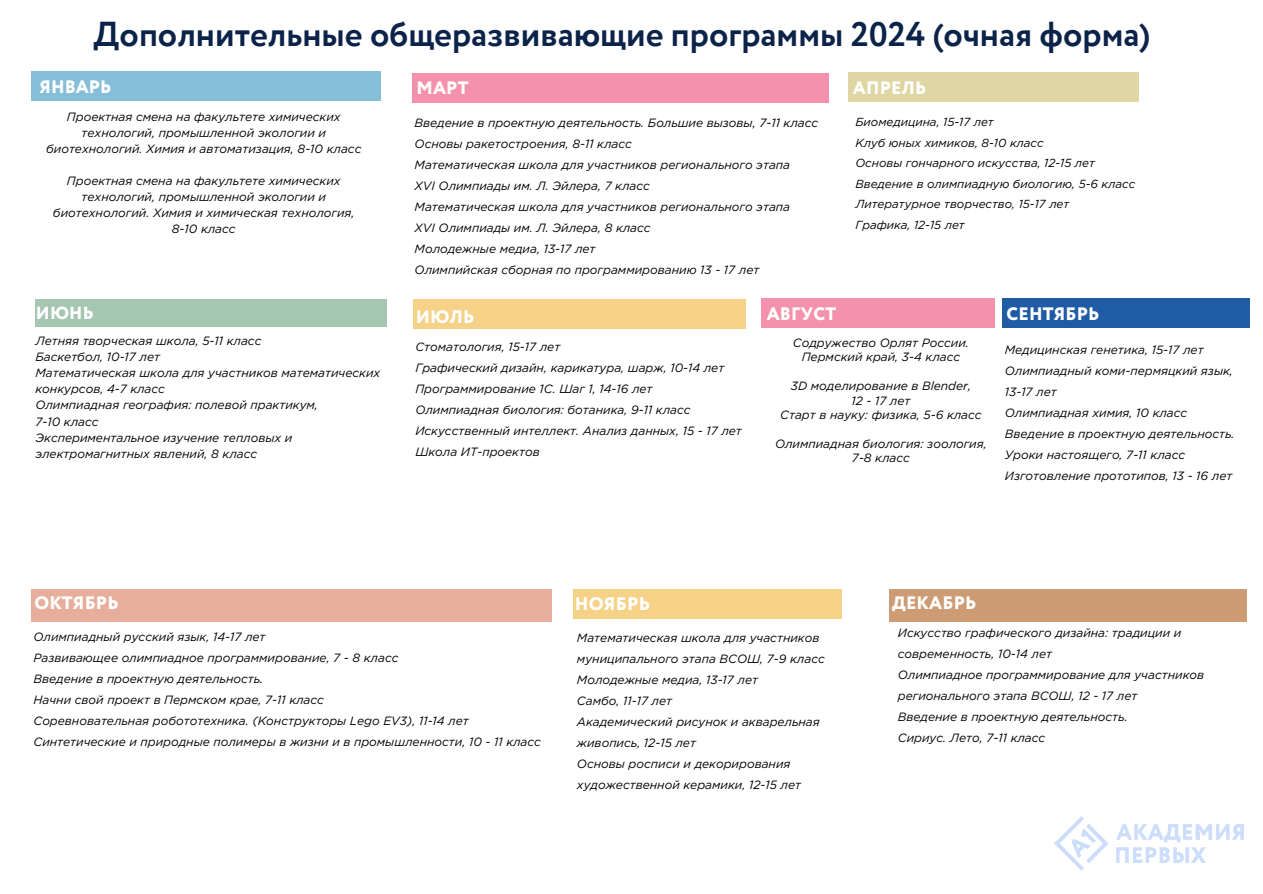
<style>
.page{position:relative;width:1263px;height:894px;background:#fff}
.page>*{position:absolute;margin:0;border:0;box-sizing:border-box;transform-origin:0 0}
.t1{font:700 34.5px "Circe";color:#0b2349}
.t2{font:800 18.15px "Circe";letter-spacing:.01em;color:#fff}
.t3{font:800 18px "Circe";letter-spacing:.01em;color:#fff}
.t4{font:800 17.55px "Circe";color:#fff}
.t5{font:italic 12px/21px "Gotham Pro";color:#000}
.t6{font:italic 11.7px/20.4px "Gotham Pro";color:#000}
</style>
<div class="page">
<div style="left:31px;top:71px;width:350px;height:30px;background:#84bed8"></div>
<div style="left:848px;top:72px;width:291px;height:29px;background:#dfd6a4"></div>
<div style="left:414px;top:299px;width:332px;height:29px;background:#f6d188"></div>
<div style="left:1002px;top:299px;width:247px;height:29px;background:#205ca6"></div>
<div style="left:573px;top:589px;width:268px;height:29px;background:#f6d188"></div>
<img style="left:1054px;top:816px;width:189px;height:54px">
<div style="left:761px;top:298px;width:233px;height:29px;background:#f491ac"></div>
<div style="left:31px;top:589px;width:520px;height:31px;background:#e8ae9c"></div>
<div style="left:35px;top:300px;width:351px;height:26px;background:#a5c6b1"></div>
<div style="left:889px;top:589px;width:357px;height:31px;background:#cd9c74"></div>
<div style="left:412px;top:73px;width:416px;height:29px;background:#f491ac"></div>
<h1 class="t1" style="left:94px;top:10px;width:1058px">Дополнительные общеразвивающие программы 2024 (очная форма)</h1>
<h3 class="t3" style="left:40px;top:75px;width:73px">ЯНВАРЬ</h3>
<p class="t5" style="left:46px;top:109px;width:317px;line-height:16px;text-align:center">Проектная смена на факультете химических технологий, промышленной экологии и биотехнологий. Химия и автоматизация, 8-10 класс</p>
<p class="t5" style="left:53px;top:173px;width:303px;line-height:16px;text-align:center">Проектная смена на факультете химических технологий, промышленной экологии и биотехнологий. Химия и химическая технология, 8-10 класс</p>
<h3 class="t3" style="left:416px;top:76px;width:54px">МАРТ</h3>
<p class="t5" style="left:415px;top:112px;width:405px">Введение в проектную деятельность. Большие вызовы, 7-11 класс Основы ракетостроения, 8-11 класс<br>Математическая школа для участников регионального этапа<br>XVI Олимпиады им. Л. Эйлера, 7 класс<br>Математическая школа для участников регионального этапа<br>XVI Олимпиады им. Л. Эйлера, 8 класс<br>Молодежные медиа, 13-17 лет<br>Олимпийская сборная по программированию 13 - 17 лет</p>
<h3 class="t3" style="left:853px;top:75px;width:75px">АПРЕЛЬ</h3>
<p class="t6" style="left:855px;top:112px;width:281px">Биомедицина, 15-17 лет<br>Клуб юных химиков, 8-10 класс<br>Основы гончарного искусства, 12-15 лет<br>Введение в олимпиадную биологию, 5-6 класс<br>Литературное творчество, 15-17 лет<br>Графика, 12-15 лет</p>
<h3 class="t4" style="left:36px;top:301px;width:59px">ИЮНЬ</h3>
<h3 class="t3" style="left:767px;top:301px;width:71px">АВГУСТ</h3>
<h3 class="t3" style="left:416px;top:304px;width:60px">ИЮЛЬ</h3>
<p class="t5" style="left:35px;top:333px;width:346px;line-height:16px">Летняя творческая школа, 5-11 класс<br>Баскетбол, 10-17 лет<br>Математическая школа для участников математических конкурсов, 4-7 класс<br>Олимпиадная география: полевой практикум,<br>7-10 класс<br>Экспериментальное изучение тепловых и электромагнитных явлений, 8 класс</p>
<p class="t5" style="left:415px;top:336px;width:328px">Стоматология, 15-17 лет<br>Графический дизайн, карикатура, шарж, 10-14 лет Программирование 1С. Шаг 1, 14-16 лет<br>Олимпиадная биология: ботаника, 9-11 класс Искусственный интеллект. Анализ данных, 15 - 17 лет Школа ИТ-проектов</p>
<p class="t5" style="left:793px;top:335px;width:178px;line-height:14.4px;text-align:center">Содружество Орлят России.<br>Пермский край, 3-4 класс</p>
<p class="t5" style="left:780px;top:378px;width:203px;line-height:14.4px;text-align:center">3D моделирование в Blender,<br>12 - 17 лет<br>Старт в науку: физика, 5-6 класс</p>
<p class="t5" style="left:775px;top:436px;width:213px;line-height:14.4px;text-align:center">Олимпиадная биология: зоология,<br>7-8 класс</p>
<h3 class="t3" style="left:1006px;top:302px;width:94px">СЕНТЯБРЬ</h3>
<p class="t5" style="left:1005px;top:339px;width:231px">Медицинская генетика, 15-17 лет<br>Олимпиадный коми-пермяцкий язык,<br>13-17 лет<br>Олимпиадная химия, 10 класс<br>Введение в проектную деятельность.<br>Уроки настоящего, 7-11 класс<br>Изготовление прототипов, 13 - 16 лет</p>
<h3 class="t3" style="left:34px;top:590px;width:86px">ОКТЯБРЬ</h3>
<p class="t5" style="left:34px;top:626px;width:509px">Олимпиадный русский язык, 14-17 лет<br>Развивающее олимпиадное программирование, 7 - 8 класс<br>Введение в проектную деятельность.<br>Начни свой проект в Пермском крае, 7-11 класс<br>Соревновательная робототехника. (Конструкторы Lego EV3), 11-14 лет Синтетические и природные полимеры в жизни и в промышленности, 10 - 11 класс</p>
<h3 class="t3" style="left:892px;top:590px;width:86px">ДЕКАБРЬ</h3>
<h2 class="t2" style="left:575px;top:591px;width:77px">НОЯБРЬ</h2>
<p class="t5" style="left:577px;top:627px;width:249px">Математическая школа для участников муниципального этапа ВСОШ, 7-9 класс<br>Молодежные медиа, 13-17 лет<br>Самбо, 11-17 лет<br>Академический рисунок и акварельная живопись, 12-15 лет<br>Основы росписи и декорирования художественной керамики, 12-15 лет</p>
<p class="t5" style="left:898px;top:621px;width:308px">Искусство графического дизайна: традиции и современность, 10-14 лет<br>Олимпиадное программирование для участников регионального этапа ВСОШ, 12 - 17 лет<br>Введение в проектную деятельность.<br>Сириус. Лето, 7-11 класс</p>
</div>
